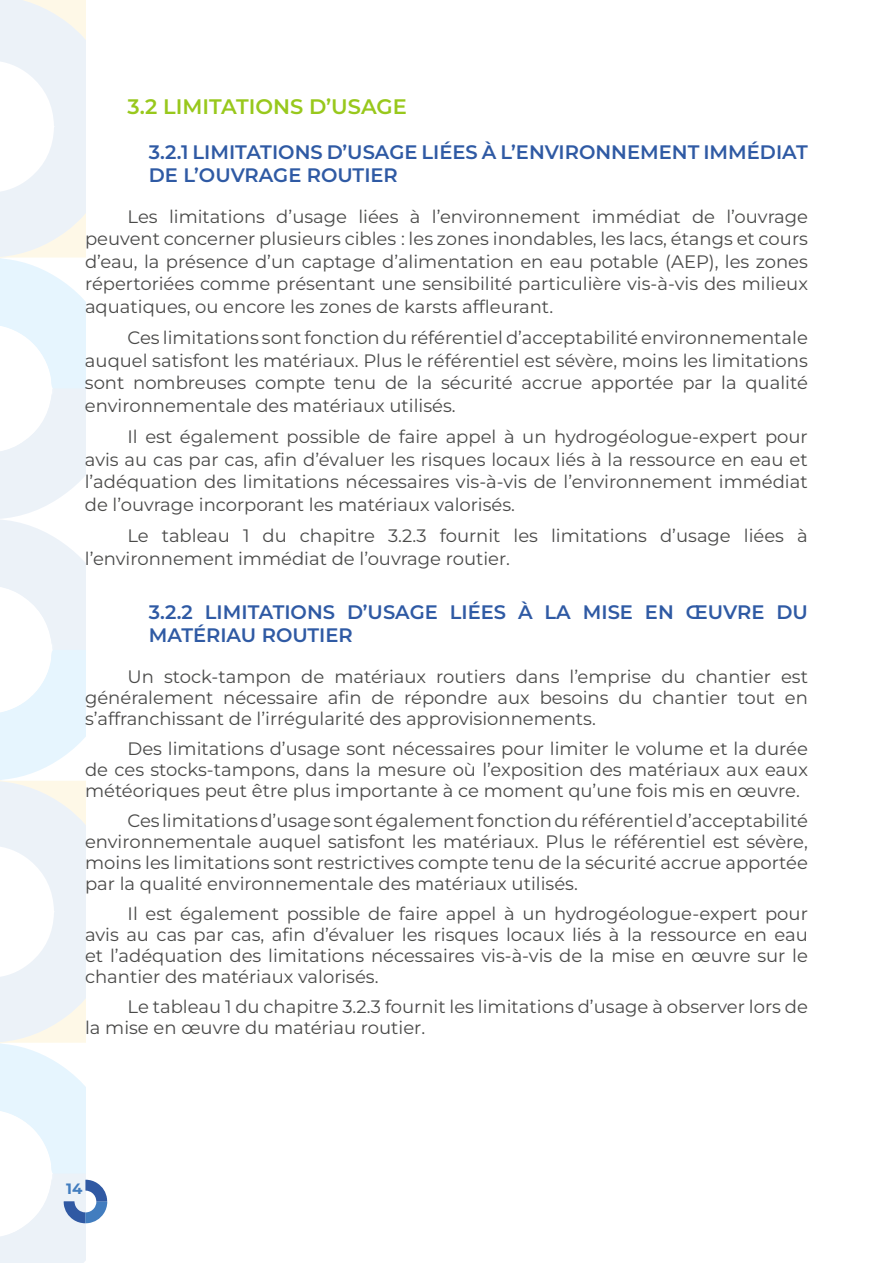
<style>
.page{position:relative;width:893px;height:1263px;background:#fff}
.page>*{position:absolute;margin:0;border:0;box-sizing:border-box;transform-origin:0 0}
.t1{font:600 21px "Montserrat";color:#98c81c}
.t2{font:600 19.5px/23.4px "Montserrat";color:#2f5aa4}
.t3{font:18px/22.5px "Montserrat";color:#4a4a49;text-align:justify}
.t4{font:700 15px "Montserrat";color:#427dbf}
</style>
<div class="page">
<svg style="left:0;top:0;width:107px;height:1263px"></svg>
<p class="t1" style="left:128px;top:92px;width:281px">3.2 LIMITATIONS D’USAGE</p>
<p class="t2" style="left:149px;top:140px;width:661px">3.2.1 LIMITATIONS D’USAGE LIÉES À L’ENVIRONNEMENT IMMÉDIAT<br>DE L’OUVRAGE ROUTIER</p>
<p class="t3" style="left:85px;top:205px;width:724px;text-indent:43px">Les limitations d’usage liées à l’environnement immédiat de l’ouvrage peuvent concerner plusieurs cibles : les zones inondables, les lacs, étangs et cours d’eau, la présence d’un captage d’alimentation en eau potable (AEP), les zones répertoriées comme présentant une sensibilité particulière vis-à-vis des milieux aquatiques, ou encore les zones de karsts affleurant.</p>
<p class="t3" style="left:85px;top:326px;width:724px;text-indent:43px">Ces limitations sont fonction du référentiel d’acceptabilité environnementale auquel satisfont les matériaux. Plus le référentiel est sévère, moins les limitations sont nombreuses compte tenu de la sécurité accrue apportée par la qualité environnementale des matériaux utilisés.</p>
<p class="t3" style="left:85px;top:425px;width:724px;text-indent:43px">Il est également possible de faire appel à un hydrogéologue-expert pour avis au cas par cas, afin d’évaluer les risques locaux liés à la ressource en eau et l’adéquation des limitations nécessaires vis-à-vis de l’environnement immédiat de l’ouvrage incorporant les matériaux valorisés.</p>
<p class="t3" style="left:85px;top:524px;width:724px;text-indent:42px">Le tableau 1 du chapitre 3.2.3 fournit les limitations d’usage liées à l’environnement immédiat de l’ouvrage routier.</p>
<p class="t2" style="left:149px;top:600px;width:661px">3.2.2 LIMITATIONS D’USAGE LIÉES À LA MISE EN ŒUVRE DU<br>MATÉRIAU ROUTIER</p>
<p class="t3" style="left:85px;top:665px;width:724px;line-height:21px;text-indent:43px">Un stock-tampon de matériaux routiers dans l’emprise du chantier est généralement nécessaire afin de répondre aux besoins du chantier tout en s’affranchissant de l’irrégularité des approvisionnements.</p>
<p class="t3" style="left:85px;top:737px;width:724px;line-height:21px;text-indent:42px">Des limitations d’usage sont nécessaires pour limiter le volume et la durée de ces stocks-tampons, dans la mesure où l’exposition des matériaux aux eaux météoriques peut être plus importante à ce moment qu’une fois mis en œuvre.</p>
<p class="t3" style="left:85px;top:809px;width:724px;line-height:21px;text-indent:43px">Ces limitationsd’usagesontégalement fonctionduréférentield’acceptabilité environnementale auquel satisfont les matériaux. Plus le référentiel est sévère, moins les limitations sont restrictives compte tenu de la sécurité accrue apportée par la qualité environnementale des matériaux utilisés.</p>
<p class="t3" style="left:85px;top:902px;width:724px;line-height:21px;text-indent:43px">Il est également possible de faire appel à un hydrogéologue-expert pour avis au cas par cas, afin d’évaluer les risques locaux liés à la ressource en eau et l’adéquation des limitations nécessaires vis-à-vis de la mise en œuvre sur le chantier des matériaux valorisés.</p>
<p class="t3" style="left:85px;top:995px;width:724px;line-height:21.6px;text-indent:43px">Le tableau 1 du chapitre 3.2.3 fournit les limitations d’usage à observer lors de la mise en œuvre du matériau routier.</p>
<p class="t4" style="left:66px;top:1178px;width:18px">14</p>
</div>
